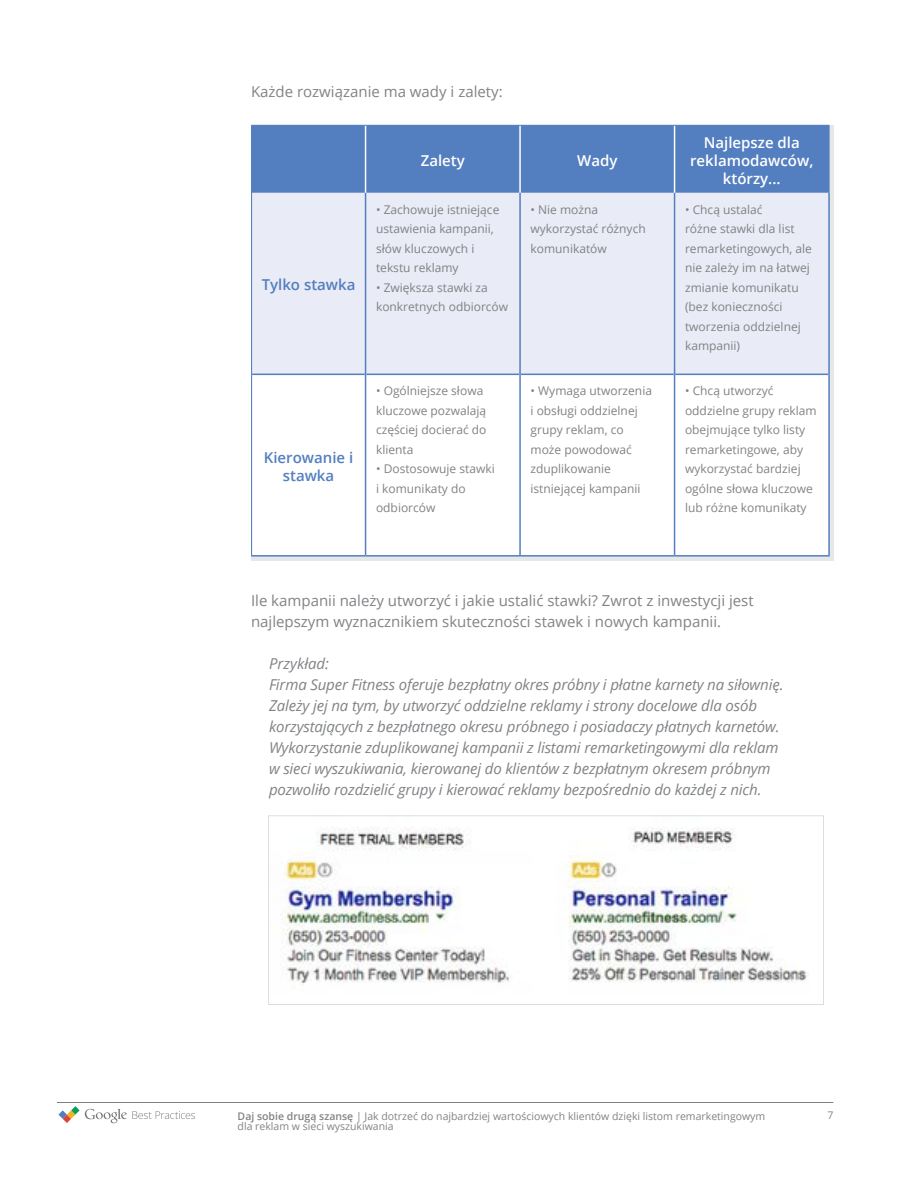
<style>
.page{position:relative;width:918px;height:1188px;background:#fff}
.page>*{position:absolute;margin:0;border:0;box-sizing:border-box;transform-origin:0 0}
.t1{font:italic 15px/21px "Open Sans";letter-spacing:-.01em;color:#808386}
.t2{font:15px/21px "Open Sans";color:#808386}
.t3{font:600 15px/18px "Open Sans";color:#fff;text-align:center}
.t4{font:600 15px/18px "Open Sans";color:#537ebf;text-align:center}
.t5{font:12px/19.5px "Open Sans";color:#808285}
.t6{font:10.5px "Open Sans";color:#808386}
.s1{color:#808386}
.s2{font-weight:600}
</style>
<div class="page">
<div style="left:252px;top:126px;width:577px;height:67px;background:#537ebf"></div>
<div style="left:252px;top:193px;width:576px;height:181px;background:#e9ebf6"></div>
<svg style="left:252px;top:375px;width:576px;height:180px"></svg>
<hr style="left:251px;top:125px;width:115px;height:1px;background:#537ebf">
<hr style="left:366px;top:125px;width:154px;height:1px;background:#537ebf">
<hr style="left:520px;top:125px;width:155px;height:1px;background:#537ebf">
<hr style="left:252px;top:374px;width:113px;height:1px;background:#537ebf">
<hr style="left:366px;top:374px;width:153px;height:1px;background:#537ebf">
<hr style="left:521px;top:374px;width:153px;height:1px;background:#537ebf">
<hr style="left:675px;top:374px;width:153px;height:1px;background:#537ebf">
<hr style="left:251px;top:555px;width:115px;height:2px;background:#537ebf">
<hr style="left:366px;top:555px;width:154px;height:2px;background:#537ebf">
<hr style="left:520px;top:555px;width:155px;height:2px;background:#537ebf">
<hr style="left:675px;top:555px;width:155px;height:2px;background:#537ebf">
<hr style="left:365px;top:126px;width:1px;height:67px;background:#fff">
<hr style="left:519px;top:126px;width:2px;height:67px;background:#fff">
<hr style="left:674px;top:126px;width:1px;height:67px;background:#fff">
<hr style="left:675px;top:125px;width:155px;height:1px;background:#537ebf">
<hr style="left:251px;top:126px;width:1px;height:67px;background:#537ebf">
<hr style="left:251px;top:193px;width:1px;height:181px;background:#537ebf">
<hr style="left:251px;top:374px;width:1px;height:181px;background:#537ebf">
<hr style="left:365px;top:193px;width:1px;height:181px;background:#537ebf">
<hr style="left:519px;top:193px;width:2px;height:181px;background:#537ebf">
<hr style="left:674px;top:193px;width:1px;height:181px;background:#537ebf">
<hr style="left:828px;top:193px;width:2px;height:181px;background:#537ebf">
<hr style="left:365px;top:374px;width:1px;height:181px;background:#537ebf">
<hr style="left:519px;top:374px;width:2px;height:181px;background:#537ebf">
<hr style="left:674px;top:374px;width:1px;height:181px;background:#537ebf">
<hr style="left:828px;top:374px;width:2px;height:181px;background:#537ebf">
<hr style="left:829px;top:126px;width:1px;height:67px;background:#537ebf">
<img style="left:270px;top:827px;width:539px;height:157px">
<div style="left:268px;top:815px;width:556px;height:190px;border:1px solid #dcddde"></div>
<hr style="left:57px;top:1102px;width:776px;height:1px;background:#7c7e81">
<svg style="left:58px;top:1106px;width:137px;height:17px"></svg>
<p class="t2" style="left:251px;top:81px;width:253px">Każde rozwiązanie ma wady i zalety:</p>
<p class="t3" style="left:421px;top:151px;width:46px">Zalety</p>
<p class="t3" style="left:577px;top:151px;width:42px">Wady</p>
<p class="t3" style="left:690px;top:133px;width:125px">Najlepsze dla reklamodawców, którzy...</p>
<p class="t4" style="left:262px;top:275px;width:95px">Tylko stawka</p>
<p class="t5" style="left:376px;top:199px;width:125px"><span class="s1">•</span> Zachowuje istniejące ustawienia kampanii, słów kluczowych i tekstu reklamy</p>
<p class="t5" style="left:376px;top:277px;width:134px"><span class="s1">•</span> Zwiększa stawki za konkretnych odbiorców</p>
<p class="t4" style="left:264px;top:448px;width:91px">Kierowanie i stawka</p>
<p class="t5" style="left:376px;top:381px;width:112px"><span class="s1">•</span> Ogólniejsze słowa kluczowe pozwalają częściej docierać do klienta</p>
<p class="t5" style="left:376px;top:459px;width:120px"><span class="s1">•</span> Dostosowuje stawki i komunikaty do odbiorców</p>
<p class="t5" style="left:531px;top:199px;width:117px"><span class="s1">•</span> Nie można wykorzystać różnych komunikatów</p>
<p class="t5" style="left:685px;top:199px;width:128px"><span class="s1">•</span> Chcą ustalać<br>różne stawki dla list remarketingowych, ale nie zależy im na łatwej zmianie komunikatu (bez konieczności tworzenia oddzielnej kampanii)</p>
<p class="t5" style="left:531px;top:381px;width:123px"><span class="s1">•</span> Wymaga utworzenia i obsługi oddzielnej grupy reklam, co może powodować zduplikowanie istniejącej kampanii</p>
<p class="t5" style="left:685px;top:381px;width:133px"><span class="s1">•</span> Chcą utworzyć oddzielne grupy reklam obejmujące tylko listy remarketingowe, aby wykorzystać bardziej ogólne słowa kluczowe lub różne komunikaty</p>
<p class="t2" style="left:251px;top:590px;width:504px">Ile kampanii należy utworzyć i jakie ustalić stawki? Zwrot z inwestycji jest najlepszym wyznacznikiem skuteczności stawek i nowych kampanii.</p>
<p class="t1" style="left:269px;top:653px;width:516px">Przykład:<br>Firma Super Fitness oferuje bezpłatny okres próbny i płatne karnety na siłownię.<br>Zależy jej na tym, by utworzyć oddzielne reklamy i strony docelowe dla osób korzystających z bezpłatnego okresu próbnego i posiadaczy płatnych karnetów.<br>Wykorzystanie zduplikowanej kampanii z listami remarketingowymi dla reklam w sieci wyszukiwania, kierowanej do klientów z bezpłatnym okresem próbnym pozwoliło rozdzielić grupy i kierować reklamy bezpośrednio do każdej z nich.</p>
<p class="t6" style="left:238px;top:1109px;width:529px"><span class="s2">Daj sobie drugą szansę</span> | Jak dotrzeć do najbardziej wartościowych klientów dzięki listom remarketingowym</p>
<p class="t6" style="left:827px;top:1108px;width:8px">7</p>
<p class="t6" style="left:238px;top:1119px;width:158px">dla reklam w sieci wyszukiwania</p>
</div>
